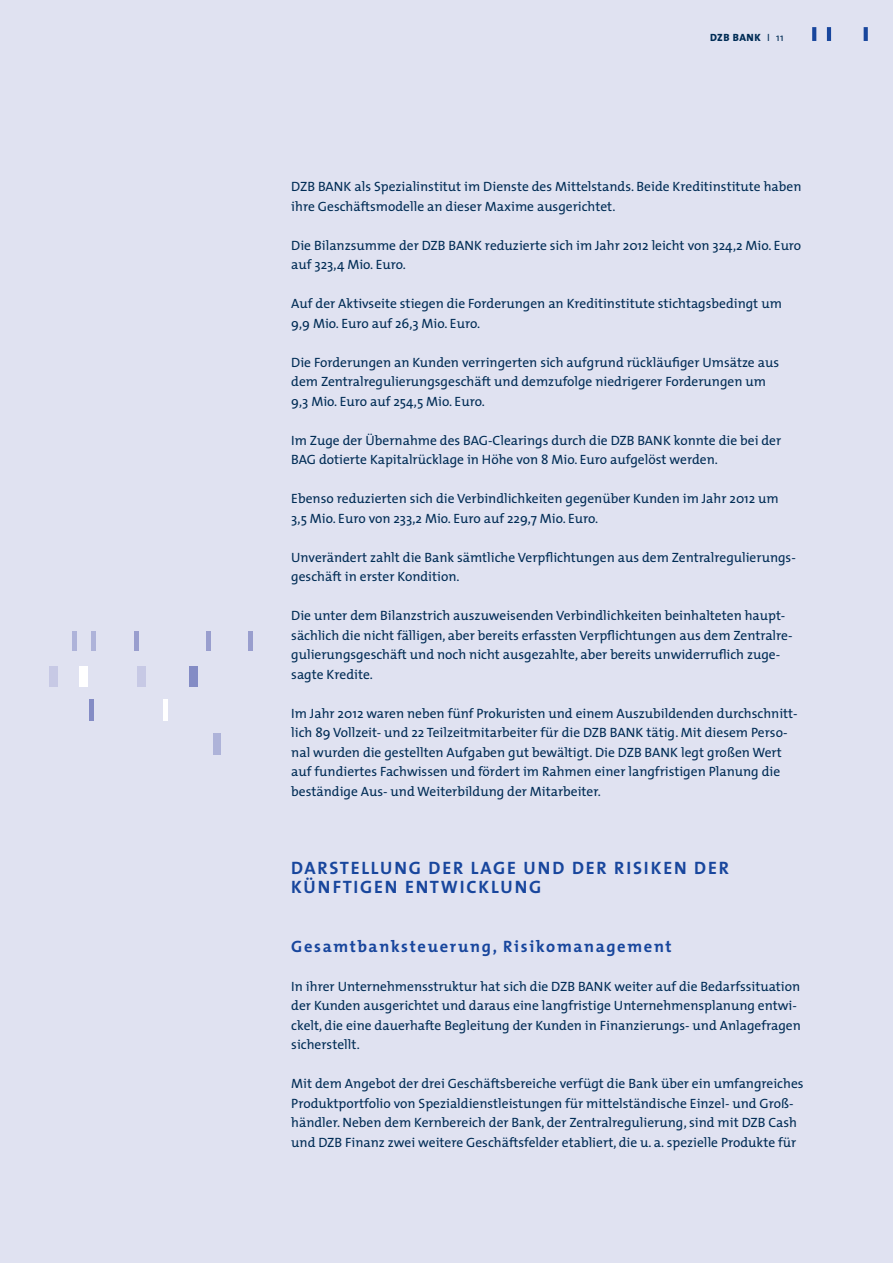
<style>
.page{position:relative;width:893px;height:1263px;background:#e0e2f1}
.page>*{position:absolute;margin:0;border:0;box-sizing:border-box;transform-origin:0 0}
.t1{font:700 18px/19.5px "The Mix";letter-spacing:.1em;color:#18469d}
.t2{font:700 16.5px "The Mix";letter-spacing:.1em;color:#18469d}
.t3{font:13.5px/19.5px "The Mix";color:#002c55}
.t4{font:800 10.5px "The Mix";letter-spacing:.05em;color:#002c55}
.s1{font-weight:400}
</style>
<div class="page">
<svg style="left:812px;top:27px;width:4px;height:14px"></svg>
<hr style="left:827px;top:27px;width:4px;height:14px;background:#18469d">
<svg style="left:864px;top:27px;width:4px;height:14px"></svg>
<div style="left:213px;top:733px;width:8px;height:22px;background:#aeb3d9"></div>
<hr style="left:89px;top:699px;width:4px;height:21px;background:#848cc5">
<div style="left:163px;top:699px;width:5px;height:21px;background:#fff"></div>
<div style="left:49px;top:666px;width:8px;height:20px;background:#c7c9e5"></div>
<div style="left:79px;top:666px;width:9px;height:20px;background:#fff"></div>
<div style="left:137px;top:666px;width:8px;height:20px;background:#c7c9e5"></div>
<div style="left:189px;top:666px;width:8px;height:20px;background:#848cc5"></div>
<hr style="left:72px;top:631px;width:4px;height:20px;background:#aeb3d9">
<hr style="left:91px;top:631px;width:4px;height:20px;background:#aeb3d9">
<hr style="left:134px;top:631px;width:4px;height:20px;background:#999ece">
<hr style="left:206px;top:631px;width:4px;height:20px;background:#999ece">
<hr style="left:248px;top:631px;width:4px;height:20px;background:#999ece">
<p class="t4" style="left:710px;top:33px;width:75px">DZB BANK <span class="s1">I 11</span></p>
<p class="t3" style="left:291px;top:178px;width:512px">DZB BANK als Spezialinstitut im Dienste des Mittelstands. Beide Kreditinstitute haben ihre Geschäftsmodelle an dieser Maxime ausgerichtet.</p>
<p class="t3" style="left:291px;top:237px;width:511px">Die Bilanzsumme der DZB BANK reduzierte sich im Jahr 2012 leicht von 324,2 Mio. Euro auf 323,4 Mio. Euro.</p>
<p class="t3" style="left:291px;top:295px;width:492px">Auf der Aktivseite stiegen die Forderungen an Kreditinstitute stichtagsbedingt um<br>9,9 Mio. Euro auf 26,3 Mio. Euro.</p>
<p class="t3" style="left:291px;top:354px;width:489px">Die Forderungen an Kunden verringerten sich aufgrund rückläufiger Umsätze aus dem Zentralregulierungsgeschäft und demzufolge niedrigerer Forderungen um<br>9,3 Mio. Euro auf 254,5 Mio. Euro.</p>
<p class="t3" style="left:291px;top:432px;width:491px">Im Zuge der Übernahme des BAG-Clearings durch die DZB BANK konnte die bei der<br>BAG dotierte Kapitalrücklage in Höhe von 8 Mio. Euro aufgelöst werden.</p>
<p class="t3" style="left:291px;top:490px;width:489px">Ebenso reduzierten sich die Verbindlichkeiten gegenüber Kunden im Jahr 2012 um<br>3,5 Mio. Euro von 233,2 Mio. Euro auf 229,7 Mio. Euro.</p>
<p class="t3" style="left:291px;top:549px;width:506px">Unverändert zahlt die Bank sämtliche Verpflichtungen aus dem Zentralregulierungs&shy;geschäft in erster Kondition.</p>
<p class="t3" style="left:291px;top:607px;width:503px">Die unter dem Bilanzstrich auszuweisenden Verbindlichkeiten beinhalteten haupt&shy;sächlich die nicht fälligen, aber bereits erfassten Verpflichtungen aus dem Zentralre&shy;gulierungsgeschäft und noch nicht ausgezahlte, aber bereits unwiderruflich zuge&shy;sagte Kredite.</p>
<p class="t3" style="left:291px;top:705px;width:508px">Im Jahr 2012 waren neben fünf Prokuristen und einem Auszubildenden durchschnitt&shy;lich 89 Vollzeit- und 22 Teilzeitmitarbeiter für die DZB BANK tätig. Mit diesem Perso&shy;nal wurden die gestellten Aufgaben gut bewältigt. Die DZB BANK legt großen Wert auf fundiertes Fachwissen und fördert im Rahmen einer langfristigen Planung die beständige Aus- und Weiterbildung der Mitarbeiter.</p>
<h1 class="t1" style="left:291px;top:860px;width:439px">DARSTELLUNG DER LAGE UND DER RISIKEN DER<br>KÜNFTIGEN ENTWICKLUNG</h1>
<p class="t2" style="left:291px;top:940px;width:382px">Gesamtbanksteuerung, Risikomanagement</p>
<p class="t3" style="left:291px;top:978px;width:511px">In ihrer Unternehmensstruktur hat sich die DZB BANK weiter auf die Bedarfssituation der Kunden ausgerichtet und daraus eine langfristige Unternehmensplanung entwi&shy;ckelt, die eine dauerhafte Begleitung der Kunden in Finanzierungs- und Anlagefragen sicherstellt.</p>
<p class="t3" style="left:291px;top:1075px;width:514px">Mit dem Angebot der drei Geschäftsbereiche verfügt die Bank über ein umfangreiches Produktportfolio von Spezialdienstleistungen für mittelständische Einzel- und Groß&shy;händler. Neben dem Kernbereich der Bank, der Zentralregulierung, sind mit DZB Cash und DZB Finanz zwei weitere Geschäftsfelder etabliert, die u. a. spezielle Produkte für</p>
</div>
